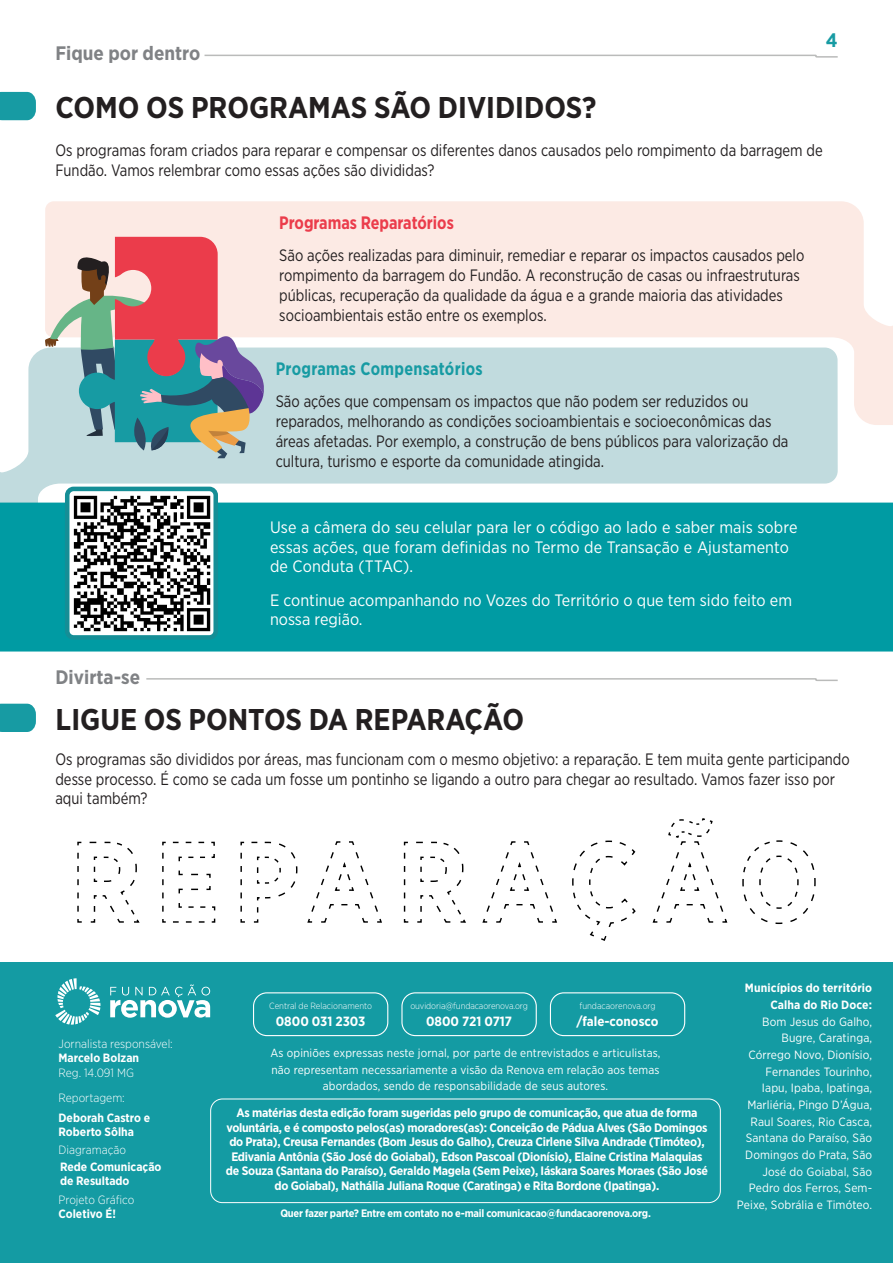
<style>
.page{position:relative;width:893px;height:1263px;background:#fff}
.page>*{position:absolute;margin:0;border:0;box-sizing:border-box;transform-origin:0 0}
.t1{font:700 30px "Gotham Narrow";color:#231f20}
.t2{font:700 19.5px "Gotham Narrow";color:#808285}
.t3{font:700 19.5px "Gotham Narrow";color:#179ba3}
.t4{font:700 18px "Gotham Narrow";letter-spacing:.02em;color:#179ba3;scale:.91 1}
.t5{font:700 18px "Gotham Narrow";color:#eb3c4b;scale:.91 1}
.t6{font:16.5px/19.8px "Gotham Narrow";color:#231f20;scale:.91 1}
.t7{font:16.5px/19.5px "Gotham Narrow";letter-spacing:.01em;color:#fff}
.t8{font:700 13.35px "Gotham Narrow";color:#fff}
.t9{font:700 12.3px/14.5px "Gotham Narrow";letter-spacing:-.02em;color:#fff;text-align:center}
.t10{font:12px/16.6px "Gotham Narrow";letter-spacing:.01em;color:#fff;text-align:right}
.t11{font:700 12px/14.4px "Gotham Narrow";color:#fff}
.t12{font:300 12px "Gotham Narrow";color:#fff}
.t13{font:11.7px/16.6px "Gotham Narrow";letter-spacing:.01em;color:#fff;text-align:center}
.t14{font:700 10.8px "Gotham Narrow";letter-spacing:-.02em;color:#fff}
.t15{font:300 9px "Gotham Narrow";letter-spacing:-.01em;color:#fff}
</style>
<div class="page">
<div style="left:0;top:963px;width:893px;height:300px;background:#149ba3"></div>
<div style="left:253px;top:992px;width:135px;height:44px;border:1px solid #fff;border-radius:13px"></div>
<div style="left:401px;top:992px;width:136px;height:44px;border:1px solid #fff;border-radius:13px"></div>
<div style="left:550px;top:992px;width:135px;height:44px;border:1px solid #fff;border-radius:13px"></div>
<div style="left:210px;top:1098px;width:511px;height:105px;border:1px solid #fff;border-radius:12px"></div>
<svg style="left:110px;top:984px;width:100px;height:34px"></svg>
<svg style="left:55px;top:978px;width:45px;height:46px"></svg>
<svg style="left:0;top:348px;width:838px;height:155px;fill:#c1dbde"></svg>
<svg style="left:204px;top:54px;width:634px;height:4px"></svg>
<svg style="left:0;top:92px;width:36px;height:28px"></svg>
<svg style="left:0;top:718px;width:36px;height:14px"></svg>
<svg style="left:0;top:503px;width:893px;height:215px;fill:#009ba3"></svg>
<img style="left:71px;top:493px;width:141px;height:141px">
<div style="left:65px;top:487px;width:153px;height:153px;border:5px solid #158e96;border-radius:6px"></div>
<svg style="left:45px;top:201px;width:848px;height:224px;background:#ebe7e4"></svg>
<svg style="left:45px;top:237px;width:219px;height:221px;background:#a99a9d"></svg>
<svg style="left:77px;top:841px;width:63px;height:82px"></svg>
<svg style="left:162px;top:841px;width:54px;height:82px"></svg>
<svg style="left:240px;top:841px;width:58px;height:82px"></svg>
<svg style="left:307px;top:841px;width:75px;height:82px"></svg>
<svg style="left:403px;top:841px;width:63px;height:82px"></svg>
<svg style="left:482px;top:841px;width:75px;height:82px"></svg>
<svg style="left:572px;top:840px;width:64px;height:101px"></svg>
<svg style="left:652px;top:818px;width:76px;height:105px"></svg>
<svg style="left:742px;top:840px;width:74px;height:85px"></svg>
<p class="t2" style="left:55px;top:41px;width:146px">Fique por dentro</p>
<h1 class="t1" style="left:56px;top:88px;width:542px">COMO OS PROGRAMAS SÃO DIVIDIDOS?</h1>
<p class="t3" style="left:826px;top:27px;width:13px">4</p>
<p class="t6" style="left:55px;top:140px;width:845px">Os programas foram criados para reparar e compensar os diferentes danos causados pelo rompimento da barragem de<br>Fundão. Vamos relembrar como essas ações são divididas?</p>
<p class="t5" style="left:279px;top:211px;width:193px">Programas Reparatórios</p>
<p class="t6" style="left:279px;top:245px;width:579px">São ações realizadas para diminuir, remediar e reparar os impactos causados pelo rompimento da barragem do Fundão. A reconstrução de casas ou infraestruturas públicas, recuperação da qualidade da água e a grande maioria das atividades socioambientais estão entre os exemplos.</p>
<p class="t4" style="left:276px;top:357px;width:229px">Programas Compensatórios</p>
<p class="t6" style="left:276px;top:391px;width:565px">São ações que compensam os impactos que não podem ser reduzidos ou reparados, melhorando as condições socioambientais e socioeconômicas das áreas afetadas. Por exemplo, a construção de bens públicos para valorização da cultura, turismo e esporte da comunidade atingida.</p>
<p class="t2" style="left:55px;top:664px;width:86px">Divirta-se</p>
<p class="t7" style="left:270px;top:517px;width:529px">Use a câmera do seu celular para ler o código ao lado e saber mais sobre essas ações, que foram definidas no Termo de Transação e Ajustamento de Conduta (TTAC).</p>
<p class="t7" style="left:270px;top:590px;width:524px">E continue acompanhando no Vozes do Território o que tem sido feito em nossa região.</p>
<h1 class="t1" style="left:56px;top:700px;width:470px">LIGUE OS PONTOS DA REPARAÇÃO</h1>
<p class="t6" style="left:55px;top:749px;width:874px">Os programas são divididos por áreas, mas funcionam com o mesmo objetivo: a reparação. E tem muita gente participando desse processo. É como se cada um fosse um pontinho se ligando a outro para chegar ao resultado. Vamos fazer isso por aqui também?</p>
<p class="t12" style="left:59px;top:1037px;width:116px">Jornalista responsável:</p>
<p class="t11" style="left:59px;top:1051px;width:82px">Marcelo Bolzan</p>
<p class="t12" style="left:59px;top:1065px;width:77px">Reg. 14.091 MG</p>
<p class="t12" style="left:59px;top:1090px;width:68px">Reportagem:</p>
<p class="t15" style="left:579px;top:1001px;width:78px">fundacaorenova.org</p>
<p class="t13" style="left:271px;top:1044px;width:391px">As opiniões expressas neste jornal, por parte de entrevistados e articulistas, não representam necessariamente a visão da Renova em relação aos temas abordados, sendo de responsabilidade de seus autores.</p>
<p class="t15" style="left:410px;top:1001px;width:119px">ouvidoria@fundacaorenova.org</p>
<p class="t15" style="left:269px;top:1001px;width:104px">Central de Relacionamento</p>
<p class="t8" style="left:276px;top:1013px;width:91px">0800 031 2303</p>
<p class="t8" style="left:426px;top:1013px;width:88px">0800 721 0717</p>
<p class="t8" style="left:577px;top:1013px;width:83px">/fale-conosco</p>
<p class="t11" style="left:59px;top:1110px;width:93px">Deborah Castro e<br>Roberto Sôlha</p>
<p class="t9" style="left:226px;top:1105px;width:483px">As matérias desta edição foram sugeridas pelo grupo de comunicação, que atua de forma voluntária, e é composto pelos(as) moradores(as): Conceição de Pádua Alves (São Domingos do Prata), Creusa Fernandes (Bom Jesus do Galho), Creuza Cirlene Silva Andrade (Timóteo), Edivania Antônia (São José do Goiabal), Edson Pascoal (Dionísio), Elaine Cristina Malaquias de Souza (Santana do Paraíso), Geraldo Magela (Sem Peixe), Iáskara Soares Moraes (São José do Goiabal), Nathália Juliana Roque (Caratinga) e Rita Bordone (Ipatinga).</p>
<p class="t14" style="left:280px;top:1206px;width:372px">Quer fazer parte? Entre em contato no e-mail comunicacao@fundacaorenova.org.</p>
<p class="t12" style="left:59px;top:1142px;width:69px">Diagramação</p>
<p class="t11" style="left:60px;top:1159px;width:103px">Rede Comunicação de Resultado</p>
<p class="t12" style="left:59px;top:1192px;width:77px">Projeto Gráfico</p>
<p class="t11" style="left:59px;top:1206px;width:59px">Coletivo É!</p>
<p class="t11" style="left:745px;top:980px;width:129px;line-height:16.6px;text-align:right">Municípios do território<br>Calha do Rio Doce:</p>
<p class="t10" style="left:737px;top:1013px;width:137px">Bom Jesus do Galho,<br>Bugre, Caratinga,<br>Córrego Novo, Dionísio,<br>Fernandes Tourinho,<br>Iapu, Ipaba, Ipatinga,<br>Marliéria, Pingo D’Água,<br>Raul Soares, Rio Casca,<br>Santana do Paraíso, São<br>Domingos do Prata, São<br>José do Goiabal, São<br>Pedro dos Ferros, Sem-<br>Peixe, Sobrália e Timóteo.</p>
</div>
